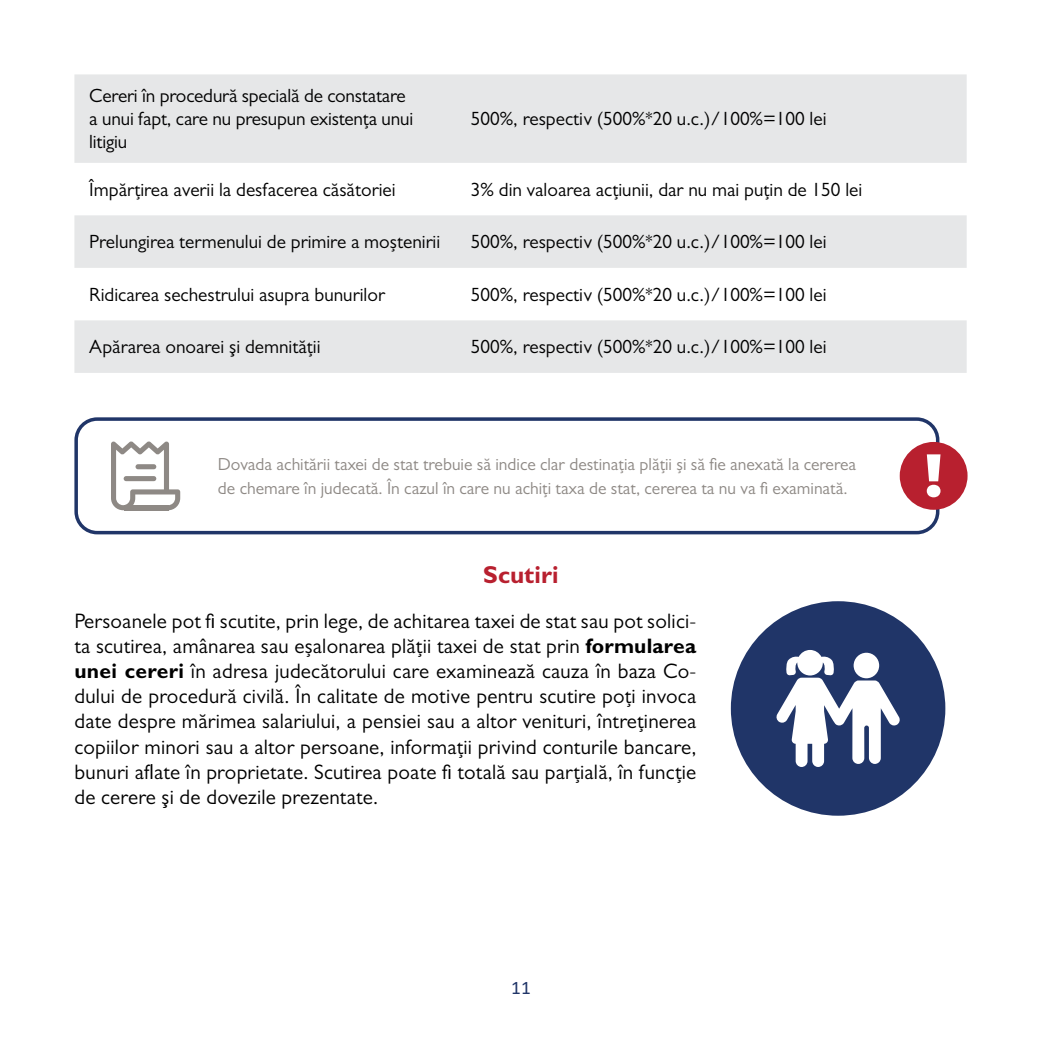
<style>
.page{position:relative;width:1042px;height:1042px;background:#fff}
.page>*{position:absolute;margin:0;border:0;box-sizing:border-box;transform-origin:0 0}
.t1{font:700 24.5px "Gill Sans";color:#b8202f}
.t2{font:21px/25.2px "Gill Sans";letter-spacing:.01em;color:#000;text-align:justify}
.t3{font:19.25px/22.8px "Gill Sans";color:#000}
.t4{font:19.25px "Calibri";color:#203568}
.t5{font:17.5px/24.5px "Gill Sans";color:#8e8985}
.s1{font-weight:700}
</style>
<div class="page">
<svg style="left:74px;top:74px;width:892px;height:299px;fill:#e6e7e8"></svg>
<div style="left:74px;top:417px;width:865px;height:117px;border:4px solid #203568;border-radius:21px"></div>
<div style="left:899px;top:442px;width:68px;height:68px;background:#b8202f;border-radius:50%"></div>
<svg style="left:927px;top:454px;width:13px;height:43px"></svg>
<svg style="left:111px;top:441px;width:69px;height:69px"></svg>
<div style="left:731px;top:601px;width:214px;height:215px;background:#203568;border-radius:50%"></div>
<svg style="left:776px;top:650px;width:124px;height:117px"></svg>
<p class="t3" style="left:89px;top:84px;width:325px">Cereri în procedură specială de constatare a unui fapt, care nu presupun existența unui litigiu</p>
<p class="t3" style="left:471px;top:107px;width:357px">500%, respectiv (500%*20 u.c.)/100%=100 lei</p>
<p class="t3" style="left:89px;top:178px;width:308px">Împărțirea averii la desfacerea căsătoriei</p>
<p class="t3" style="left:471px;top:178px;width:393px">3% din valoarea acțiunii, dar nu mai puțin de 150 lei</p>
<p class="t3" style="left:89px;top:230px;width:352px">Prelungirea termenului de primire a moștenirii</p>
<p class="t3" style="left:471px;top:230px;width:357px">500%, respectiv (500%*20 u.c.)/100%=100 lei</p>
<p class="t3" style="left:89px;top:283px;width:297px">Ridicarea sechestrului asupra bunurilor</p>
<p class="t3" style="left:471px;top:283px;width:357px">500%, respectiv (500%*20 u.c.)/100%=100 lei</p>
<p class="t3" style="left:89px;top:335px;width:233px">Apărarea onoarei şi demnității</p>
<p class="t3" style="left:471px;top:335px;width:357px">500%, respectiv (500%*20 u.c.)/100%=100 lei</p>
<p class="t5" style="left:218px;top:451px;width:640px">Dovada achitării taxei de stat trebuie să indice clar destinația plății și să fie anexată la cererea de chemare în judecată. În cazul în care nu achiți taxa de stat, cererea ta nu va fi examinată.</p>
<p class="t1" style="left:483px;top:560px;width:77px">Scutiri</p>
<p class="t2" style="left:74px;top:608px;width:623px">Persoanele pot fi scutite, prin lege, de achitarea taxei de stat sau pot solici&shy;ta scutirea, amânarea sau eșalonarea plății taxei de stat prin <span class="s1">formularea unei cereri</span> în adresa judecătorului care examinează cauza în baza Co&shy;dului de procedură civilă. În calitate de motive pentru scutire poți invoca date despre mărimea salariului, a pensiei sau a altor venituri, întreţinerea copiilor minori sau a altor persoane, informații privind conturile bancare, bunuri aflate în proprietate. Scutirea poate fi totală sau parţială, în funcție de cerere şi de dovezile prezentate.</p>
<p class="t4" style="left:511px;top:974px;width:21px">11</p>
</div>
